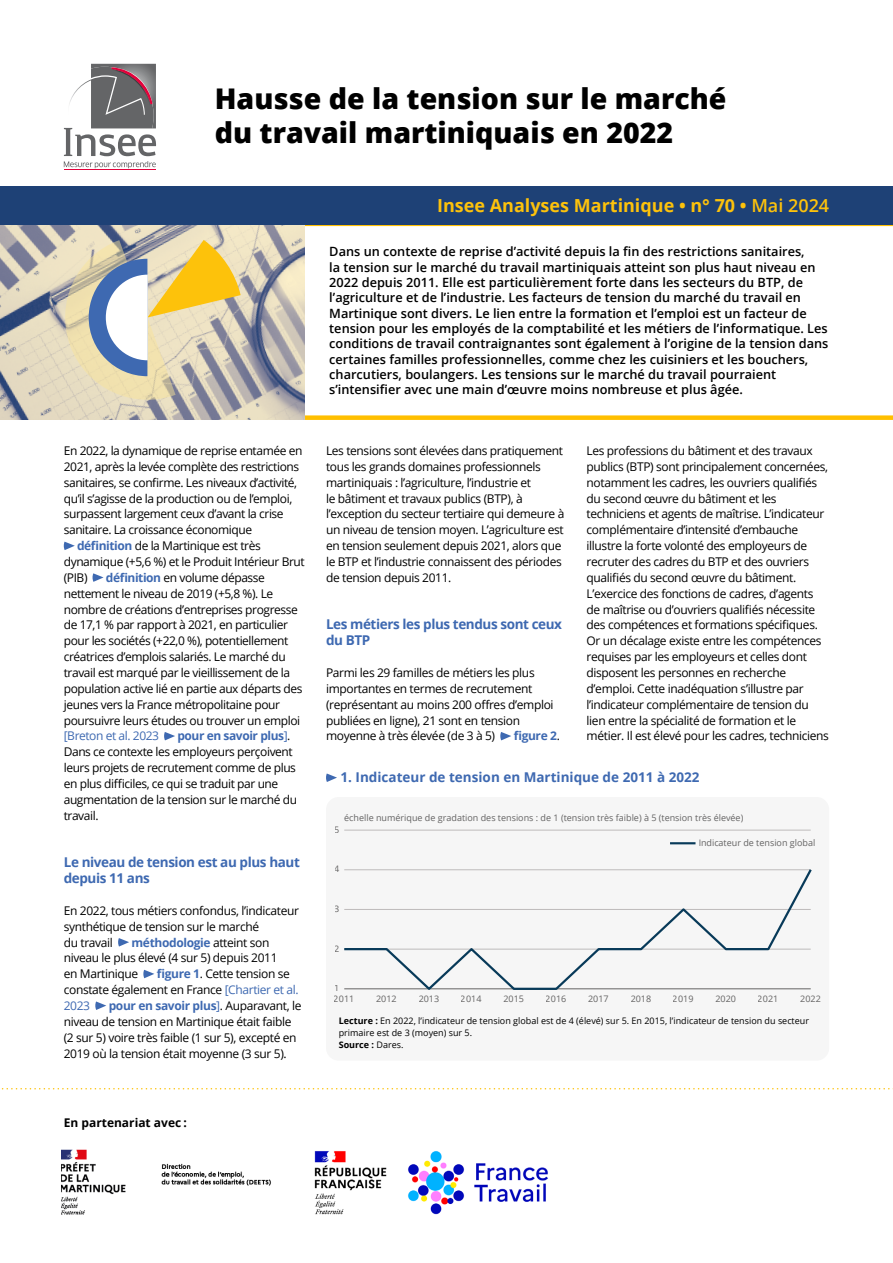
<style>
.page{position:relative;width:893px;height:1263px;background:#fff}
.page>*{position:absolute;margin:0;border:0;box-sizing:border-box;transform-origin:0 0}
.t1{font:800 28.5px/34.2px "Open Sans";color:#000}
.t2{font:700 18px "Open Sans";color:#fdc20b}
.t3{font:700 13.5px/15.9px "Open Sans";letter-spacing:-.03em;color:#3e69b1}
.t4{font:700 13.5px "Open Sans";color:#3e69b1}
.t5{font:600 12.75px/15.3px "Open Sans";color:#000}
.t6{font:12px/15.9px "Open Sans";letter-spacing:-.03em;color:#000}
.t7{font:700 12px "Open Sans";color:#000}
.t8{font:12px "Open Sans";letter-spacing:-.035em;color:#3e69b1}
.t9{font:700 12px "Open Sans";color:#3e69b1}
.t10{font:9px "Open Sans";color:#646363}
.t11{font:9px/12px "Open Sans";color:#000}
.s1{font-weight:600}
.s2{font-weight:700;color:#3e69b1}
.s3{color:#3e69b1}
.s4{font-weight:400;color:#000}
.s5{font-weight:700}
</style>
<div class="page">
<hr style="left:64px;top:170px;width:92px;height:1px;background:#e2023b">
<svg style="left:64px;top:64px;width:92px;height:104px"></svg>
<img style="left:61px;top:1149px;width:210px;height:66px">
<img style="left:314px;top:1151px;width:234px;height:64px">
<svg style="left:1px;top:1088px;width:892px;height:1px"></svg>
<svg style="left:63px;top:542px;width:12px;height:8px"></svg>
<svg style="left:92px;top:573px;width:12px;height:9px"></svg>
<svg style="left:164px;top:732px;width:11px;height:8px"></svg>
<svg style="left:118px;top:938px;width:11px;height:8px"></svg>
<svg style="left:143px;top:970px;width:11px;height:8px"></svg>
<svg style="left:95px;top:1001px;width:11px;height:9px"></svg>
<svg style="left:305px;top:225px;width:588px;height:195px"></svg>
<img style="left:0;top:225px;width:305px;height:195px">
<div style="left:0;top:186px;width:893px;height:39px;background:#1e4176"></div>
<svg style="left:65px;top:240px;width:176px;height:160px;background:#d1c8a8"></svg>
<svg style="left:500px;top:732px;width:11px;height:8px"></svg>
<div style="left:326px;top:797px;width:503px;height:264px;background:#f6f6f6;border-radius:13px"></div>
<hr style="left:344px;top:830px;width:467px;height:1px;background:#bebbbb">
<svg style="left:344px;top:869px;width:468px;height:121px"></svg>
<hr style="left:670px;top:842px;width:25px;height:2px;background:#083a59">
<svg style="left:326px;top:773px;width:11px;height:9px"></svg>
<h1 class="t1" style="left:215px;top:80px;width:513px">Hausse de la tension sur le marché du travail martiniquais en 2022</h1>
<h2 class="t2" style="left:437px;top:193px;width:394px">Insee Analyses Martinique • n° 70 • <span class="s1">Mai 2024</span></h2>
<p class="t6" style="left:64px;top:442px;width:240px">En 2022, la dynamique de reprise entamée en</p>
<p class="t6" style="left:64px;top:458px;width:237px">2021, après la levée complète des restrictions</p>
<p class="t6" style="left:64px;top:474px;width:235px">sanitaires, se confirme. Les niveaux d’activité,</p>
<p class="t6" style="left:64px;top:490px;width:230px">qu’il s’agisse de la production ou de l’emploi,</p>
<p class="t6" style="left:64px;top:506px;width:221px">surpassent largement ceux d’avant la crise</p>
<p class="t6" style="left:64px;top:522px;width:190px">sanitaire. La croissance économique</p>
<p class="t6" style="left:77px;top:537px;width:185px"><span class="s2">définition</span> de la Martinique est très</p>
<p class="t6" style="left:64px;top:553px;width:242px">dynamique (+5,6 %) et le Produit Intérieur Brut</p>
<p class="t6" style="left:64px;top:569px;width:25px">(PIB)</p>
<p class="t6" style="left:64px;top:569px;width:240px;text-indent:42px"><span class="s2">définition</span> en volume dépasse nettement le niveau de 2019 (+5,8 %). Le nombre de créations d’entreprises progresse de 17,1 % par rapport à 2021, en particulier pour les sociétés (+22,0 %), potentiellement créatrices d’emplois salariés. Le marché du travail est marqué par le vieillissement de la population active lié en partie aux départs des jeunes vers la France métropolitaine pour poursuivre leurs études ou trouver un emploi</p>
<p class="t8" style="left:64px;top:728px;width:97px">[Breton et al. 2023</p>
<p class="t6" style="left:64px;top:728px;width:235px;text-indent:114px"><span class="s2">pour en savoir plus</span><span class="s3">]</span>.<br>Dans ce contexte les employeurs perçoivent leurs projets de recrutement comme de plus en plus difficiles, ce qui se traduit par une augmentation de la tension sur le marché du travail.</p>
<p class="t3" style="left:64px;top:854px;width:238px">Le niveau de tension est au plus haut depuis 11 ans</p>
<p class="t6" style="left:64px;top:902px;width:237px">En 2022, tous métiers confondus, l’indicateur synthétique de tension sur le marché<br>du travail</p>
<p class="t6" style="left:64px;top:934px;width:215px;text-indent:68px"><span class="s2">méthodologie</span> atteint son niveau le plus élevé (4 sur 5) depuis 2011 en Martinique</p>
<p class="t6" style="left:64px;top:966px;width:236px;text-indent:93px"><span class="s2">figure 1</span>. Cette tension se constate également en France <span class="s3">[Chartier et al.<br>2023</span></p>
<p class="t6" style="left:64px;top:997px;width:239px;text-indent:45px"><span class="s2">pour en savoir plus</span><span class="s3">]</span>. Auparavant, le niveau de tension en Martinique était faible (2 sur 5) voire très faible (1 sur 5), excepté en 2019 où la tension était moyenne (3 sur 5).</p>
<p class="t5" style="left:329px;top:244px;width:501px">Dans un contexte de reprise d’activité depuis la fin des restrictions sanitaires,<br>la tension sur le marché du travail martiniquais atteint son plus haut niveau en 2022 depuis 2011. Elle est particulièrement forte dans les secteurs du BTP, de l’agriculture et de l’industrie. Les facteurs de tension du marché du travail en Martinique sont divers. Le lien entre la formation et l’emploi est un facteur de tension pour les employés de la comptabilité et les métiers de l’informatique. Les conditions de travail contraignantes sont également à l’origine de la tension dans certaines familles professionnelles, comme chez les cuisiniers et les bouchers, charcutiers, boulangers. Les tensions sur le marché du travail pourraient s’intensifier avec une main d’œuvre moins nombreuse et plus âgée.</p>
<p class="t6" style="left:326px;top:442px;width:240px">Les tensions sont élevées dans pratiquement tous les grands domaines professionnels martiniquais : l’agriculture, l’industrie et<br>le bâtiment et travaux publics (BTP), à l’exception du secteur tertiaire qui demeure à un niveau de tension moyen. L’agriculture est en tension seulement depuis 2021, alors que le BTP et l’industrie connaissent des périodes de tension depuis 2011.</p>
<p class="t3" style="left:326px;top:616px;width:238px">Les métiers les plus tendus sont ceux du BTP</p>
<p class="t6" style="left:326px;top:664px;width:229px">Parmi les 29 familles de métiers les plus importantes en termes de recrutement (représentant au moins 200 offres d’emploi publiées en ligne), 21 sont en tension moyenne à très élevée (de 3 à 5)</p>
<p class="t9" style="left:514px;top:727px;width:48px">figure 2<span class="s4">.</span></p>
<p class="t6" style="left:587px;top:442px;width:244px">Les professions du bâtiment et des travaux publics (BTP) sont principalement concernées, notamment les cadres, les ouvriers qualifiés du second œuvre du bâtiment et les techniciens et agents de maîtrise. L’indicateur complémentaire d’intensité d’embauche illustre la forte volonté des employeurs de recruter des cadres du BTP et des ouvriers qualifiés du second œuvre du bâtiment.<br>L’exercice des fonctions de cadres, d’agents de maîtrise ou d’ouvriers qualifiés nécessite des compétences et formations spécifiques.<br>Or un décalage existe entre les compétences requises par les employeurs et celles dont disposent les personnes en recherche d’emploi. Cette inadéquation s’illustre par l’indicateur complémentaire de tension du lien entre la spécialité de formation et le métier. Il est élevé pour les cadres, techniciens</p>
<p class="t4" style="left:341px;top:767px;width:360px">1. Indicateur de tension en Martinique de 2011 à 2022</p>
<p class="t10" style="left:344px;top:811px;width:401px">échelle numérique de gradation des tensions : de 1 (tension très faible) à 5 (tension très élevée)</p>
<p class="t10" style="left:335px;top:823px;width:7px">5</p>
<p class="t10" style="left:335px;top:863px;width:7px">4</p>
<p class="t10" style="left:335px;top:903px;width:7px">3</p>
<p class="t10" style="left:335px;top:942px;width:7px">2</p>
<p class="t10" style="left:335px;top:982px;width:7px">1</p>
<p class="t10" style="left:698px;top:837px;width:118px">Indicateur de tension global</p>
<p class="t10" style="left:334px;top:992px;width:22px">2011</p>
<p class="t10" style="left:376px;top:992px;width:22px">2012</p>
<p class="t10" style="left:419px;top:992px;width:22px">2013</p>
<p class="t10" style="left:461px;top:992px;width:22px">2014</p>
<p class="t10" style="left:503px;top:992px;width:22px">2015</p>
<p class="t10" style="left:546px;top:992px;width:22px">2016</p>
<p class="t10" style="left:588px;top:992px;width:22px">2017</p>
<p class="t10" style="left:631px;top:992px;width:22px">2018</p>
<p class="t10" style="left:673px;top:992px;width:22px">2019</p>
<p class="t10" style="left:715px;top:992px;width:22px">2020</p>
<p class="t10" style="left:758px;top:992px;width:22px">2021</p>
<p class="t10" style="left:800px;top:992px;width:22px">2022</p>
<p class="t11" style="left:339px;top:1014px;width:472px"><span class="s5">Lecture :</span> En 2022, l’indicateur de tension global est de 4 (élevé) sur 5. En 2015, l’indicateur de tension du secteur primaire est de 3 (moyen) sur 5.<br><span class="s5">Source :</span> Dares.</p>
<p class="t7" style="left:64px;top:1114px;width:125px">En partenariat avec :</p>
</div>
